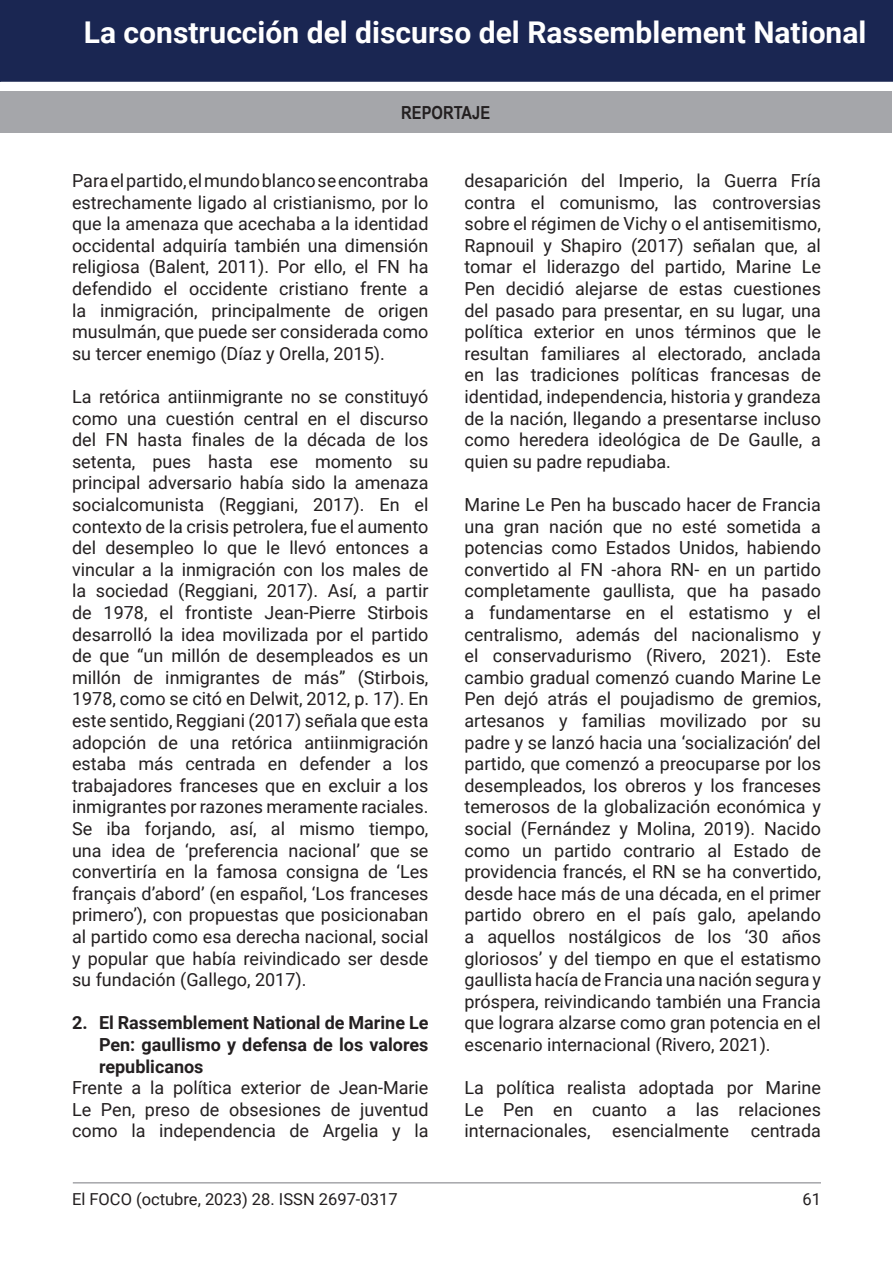
<style>
.page{position:relative;width:893px;height:1263px;background:#fff}
.page>*{position:absolute;margin:0;border:0;box-sizing:border-box;transform-origin:0 0}
.t1{font:700 30px "Roboto";color:#fff}
.t2{font:18px/21.6px "Roboto";color:#231f20;text-align:justify}
.t3{font:700 18px/21.6px "Roboto";color:#231f20;text-align:justify}
.t4{font:700 18px "Arial Narrow";color:#231f20}
.t5{font:16.5px "Roboto";color:#231f20}
</style>
<div class="page">
<div style="left:0;top:0;width:893px;height:82px;background:#1a2652"></div>
<div style="left:0;top:91px;width:892px;height:41px;background:#a5a6aa"></div>
<hr style="left:73px;top:1182px;width:748px;height:1px;background:#a5a6aa">
<h1 class="t1" style="left:84px;top:12px;width:784px">La construcción del discurso del Rassemblement National</h1>
<p class="t4" style="left:401px;top:99px;width:91px">REPORTAJE</p>
<p class="t2" style="left:72px;top:169px;width:358px">Para el partido, el mundo blanco se encontraba estrechamente ligado al cristianismo, por lo que la amenaza que acechaba a la identidad occidental adquiría también una dimensión religiosa (Balent, 2011). Por ello, el FN ha defendido el occidente cristiano frente a la inmigración, principalmente de origen musulmán, que puede ser considerada como su tercer enemigo (Díaz y Orella, 2015).</p>
<p class="t2" style="left:72px;top:385px;width:358px">La retórica antiinmigrante no se constituyó como una cuestión central en el discurso del FN hasta finales de la década de los setenta, pues hasta ese momento su principal adversario había sido la amenaza socialcomunista (Reggiani, 2017). En el contexto de la crisis petrolera, fue el aumento del desempleo lo que le llevó entonces a vincular a la inmigración con los males de la sociedad (Reggiani, 2017). Así, a partir de 1978, el frontiste Jean-Pierre Stirbois desarrolló la idea movilizada por el partido de que “un millón de desempleados es un millón de inmigrantes de más” (Stirbois, 1978, como se citó en Delwit, 2012, p. 17). En este sentido, Reggiani (2017) señala que esta adopción de una retórica antiinmigración estaba más centrada en defender a los trabajadores franceses que en excluir a los inmigrantes por razones meramente raciales.<br>Se iba forjando, así, al mismo tiempo, una idea de ‘preferencia nacional’ que se convertiría en la famosa consigna de ‘Les français d’abord’ (en español, ‘Los franceses primero’), con propuestas que posicionaban al partido como esa derecha nacional, social y popular que había reivindicado ser desde su fundación (Gallego, 2017).</p>
<p class="t3" style="left:99px;top:1011px;width:331px;text-indent:-27px">2. El Rassemblement National de Marine Le Pen: gaullismo y defensa de los valores republicanos</p>
<p class="t2" style="left:72px;top:1076px;width:358px">Frente a la política exterior de Jean-Marie Le Pen, preso de obsesiones de juventud como la independencia de Argelia y la</p>
<p class="t2" style="left:464px;top:169px;width:358px">desaparición del Imperio, la Guerra Fría contra el comunismo, las controversias sobre el régimen de Vichy o el antisemitismo, Rapnouil y Shapiro (2017) señalan que, al tomar el liderazgo del partido, Marine Le Pen decidió alejarse de estas cuestiones del pasado para presentar, en su lugar, una política exterior en unos términos que le resultan familiares al electorado, anclada en las tradiciones políticas francesas de identidad, independencia, historia y grandeza de la nación, llegando a presentarse incluso como heredera ideológica de De Gaulle, a quien su padre repudiaba.</p>
<p class="t2" style="left:464px;top:493px;width:358px">Marine Le Pen ha buscado hacer de Francia una gran nación que no esté sometida a potencias como Estados Unidos, habiendo convertido al FN -ahora RN- en un partido completamente gaullista, que ha pasado a fundamentarse en el estatismo y el centralismo, además del nacionalismo y el conservadurismo (Rivero, 2021). Este cambio gradual comenzó cuando Marine Le Pen dejó atrás el poujadismo de gremios, artesanos y familias movilizado por su padre y se lanzó hacia una ‘socialización’ del partido, que comenzó a preocuparse por los desempleados, los obreros y los franceses temerosos de la globalización económica y social (Fernández y Molina, 2019). Nacido como un partido contrario al Estado de providencia francés, el RN se ha convertido, desde hace más de una década, en el primer partido obrero en el país galo, apelando a aquellos nostálgicos de los ‘30 años gloriosos’ y del tiempo en que el estatismo gaullista hacía de Francia una nación segura y próspera, reivindicando también una Francia que lograra alzarse como gran potencia en el escenario internacional (Rivero, 2021).</p>
<p class="t2" style="left:464px;top:1076px;width:358px">La política realista adoptada por Marine Le Pen en cuanto a las relaciones internacionales, esencialmente centrada</p>
<p class="t5" style="left:72px;top:1188px;width:327px">El FOCO (octubre, 2023) 28. ISSN 2697-0317</p>
<p class="t5" style="left:802px;top:1188px;width:20px">61</p>
</div>
